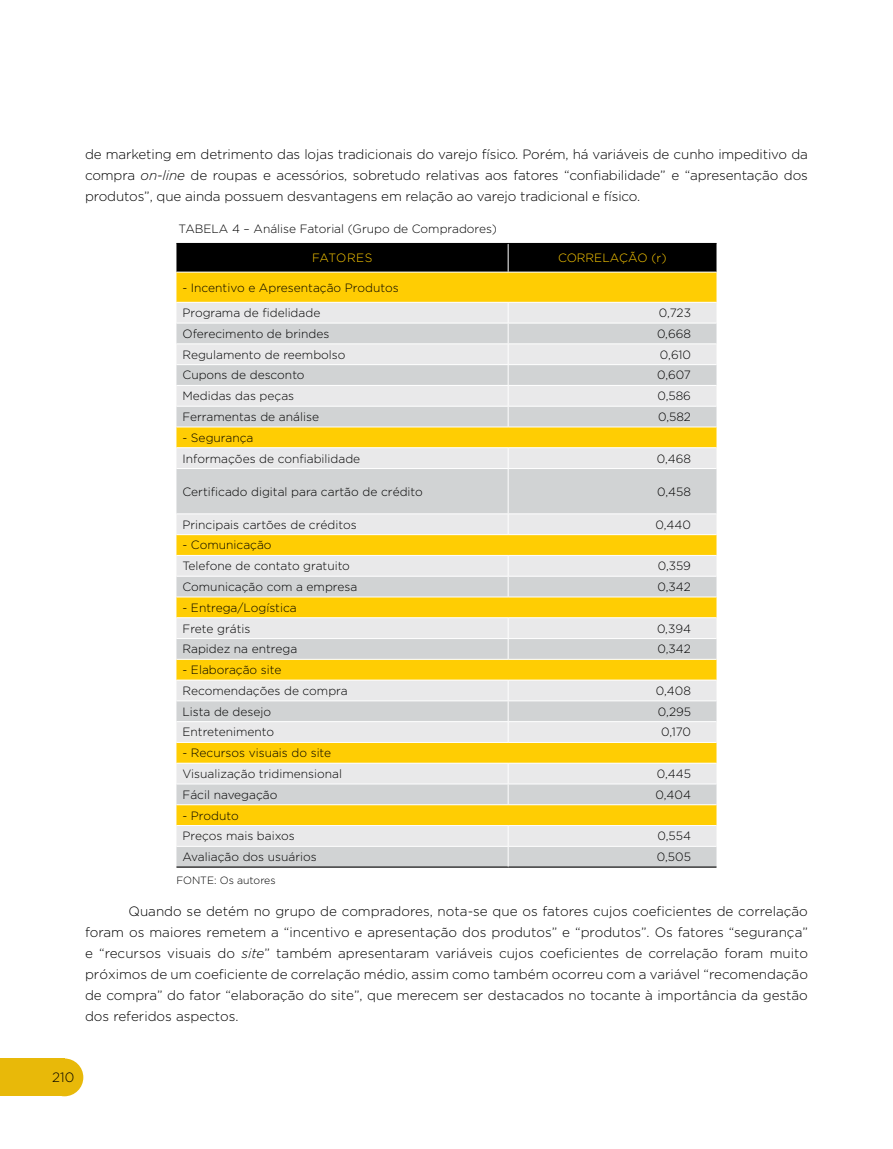
<style>
.page{position:relative;width:893px;height:1149px;background:#fff}
.page>*{position:absolute;margin:0;border:0;box-sizing:border-box;transform-origin:0 0}
.t1{font:300 13.5px/21px "Gotham";letter-spacing:-.01em;color:#000;text-align:justify}
.t2{font:300 12px/20.7px "Gotham";color:#000}
.t3{font:300 12px "Gotham";color:#ffcd03}
.t4{font:300 12px "Gotham";letter-spacing:.02em;color:#ffcd03}
.t5{font:300 10.5px "Gotham";color:#000}
.s1{font-style:italic}
</style>
<div class="page">
<div style="left:0;top:1058px;width:64px;height:37px;background:#e8b909"></div>
<div style="left:46px;top:1058px;width:37px;height:37px;background:#e8b909;border-radius:50%"></div>
<div style="left:176px;top:273px;width:540px;height:29px;background:#ffcd03"></div>
<div style="left:176px;top:303px;width:540px;height:19px;background:#e9e9ea"></div>
<svg style="left:176px;top:323px;width:540px;height:543px;background:#e5daae"></svg>
<hr style="left:176px;top:866px;width:332px;height:1px;background:#000">
<hr style="left:508px;top:866px;width:208px;height:1px;background:#000">
<div style="left:176px;top:243px;width:540px;height:29px;background:#000"></div>
<hr style="left:176px;top:343px;width:332px;height:1px;background:#fff">
<hr style="left:508px;top:343px;width:208px;height:1px;background:#fff">
<hr style="left:176px;top:364px;width:332px;height:1px;background:#fff">
<hr style="left:508px;top:364px;width:208px;height:1px;background:#fff">
<hr style="left:176px;top:385px;width:332px;height:1px;background:#fff">
<hr style="left:508px;top:385px;width:208px;height:1px;background:#fff">
<hr style="left:176px;top:405px;width:332px;height:1px;background:#fff">
<hr style="left:508px;top:405px;width:208px;height:1px;background:#fff">
<svg style="left:508px;top:303px;width:1px;height:123px"></svg>
<hr style="left:176px;top:426px;width:332px;height:1px;background:#fff">
<hr style="left:508px;top:426px;width:208px;height:1px;background:#fff">
<hr style="left:176px;top:447px;width:332px;height:1px;background:#fff">
<hr style="left:508px;top:447px;width:208px;height:1px;background:#fff">
<svg style="left:508px;top:448px;width:1px;height:20px"></svg>
<hr style="left:176px;top:468px;width:332px;height:1px;background:#fff">
<hr style="left:508px;top:468px;width:208px;height:1px;background:#fff">
<hr style="left:508px;top:469px;width:1px;height:44px;background:#fff">
<hr style="left:176px;top:513px;width:332px;height:1px;background:#fff">
<hr style="left:508px;top:513px;width:208px;height:1px;background:#fff">
<svg style="left:508px;top:514px;width:1px;height:20px"></svg>
<hr style="left:176px;top:534px;width:332px;height:1px;background:#fff">
<hr style="left:508px;top:534px;width:208px;height:1px;background:#fff">
<hr style="left:176px;top:555px;width:332px;height:1px;background:#fff">
<hr style="left:508px;top:555px;width:208px;height:1px;background:#fff">
<hr style="left:176px;top:575px;width:332px;height:1px;background:#fff">
<hr style="left:508px;top:575px;width:208px;height:1px;background:#fff">
<svg style="left:508px;top:555px;width:1px;height:41px"></svg>
<hr style="left:176px;top:596px;width:332px;height:1px;background:#fff">
<hr style="left:508px;top:596px;width:208px;height:1px;background:#fff">
<hr style="left:176px;top:617px;width:332px;height:1px;background:#fff">
<hr style="left:508px;top:617px;width:208px;height:1px;background:#fff">
<hr style="left:176px;top:638px;width:332px;height:1px;background:#fff">
<hr style="left:508px;top:638px;width:208px;height:1px;background:#fff">
<svg style="left:508px;top:618px;width:1px;height:40px"></svg>
<hr style="left:176px;top:658px;width:332px;height:1px;background:#fff">
<hr style="left:508px;top:658px;width:208px;height:1px;background:#fff">
<hr style="left:176px;top:679px;width:332px;height:1px;background:#fff">
<hr style="left:508px;top:679px;width:208px;height:1px;background:#fff">
<hr style="left:176px;top:700px;width:332px;height:1px;background:#fff">
<hr style="left:508px;top:700px;width:208px;height:1px;background:#fff">
<hr style="left:176px;top:721px;width:332px;height:1px;background:#fff">
<hr style="left:508px;top:721px;width:208px;height:1px;background:#fff">
<svg style="left:508px;top:680px;width:1px;height:61px"></svg>
<hr style="left:176px;top:741px;width:332px;height:1px;background:#fff">
<hr style="left:508px;top:741px;width:208px;height:1px;background:#fff">
<hr style="left:176px;top:762px;width:332px;height:1px;background:#fff">
<hr style="left:508px;top:762px;width:208px;height:1px;background:#fff">
<hr style="left:176px;top:783px;width:332px;height:1px;background:#fff">
<hr style="left:508px;top:783px;width:208px;height:1px;background:#fff">
<svg style="left:508px;top:763px;width:1px;height:41px"></svg>
<hr style="left:176px;top:804px;width:332px;height:1px;background:#fff">
<hr style="left:508px;top:804px;width:208px;height:1px;background:#fff">
<hr style="left:176px;top:824px;width:332px;height:1px;background:#fff">
<hr style="left:508px;top:824px;width:208px;height:1px;background:#fff">
<hr style="left:176px;top:845px;width:332px;height:1px;background:#fff">
<hr style="left:508px;top:845px;width:208px;height:1px;background:#fff">
<svg style="left:508px;top:825px;width:1px;height:41px"></svg>
<p class="t1" style="left:85px;top:144px;width:724px">de marketing em detrimento das lojas tradicionais do varejo físico. Porém, há variáveis de cunho impeditivo da compra <span class="s1">on-line</span> de roupas e acessórios, sobretudo relativas aos fatores “confiabilidade” e “apresentação dos produtos”, que ainda possuem desvantagens em relação ao varejo tradicional e físico.</p>
<p class="t2" style="left:179px;top:218px;width:320px">TABELA 4 – Análise Fatorial (Grupo de Compradores)</p>
<p class="t4" style="left:312px;top:251px;width:62px">FATORES</p>
<p class="t3" style="left:558px;top:251px;width:110px">CORRELAÇÃO (r)</p>
<p class="t2" style="left:182px;top:274px;width:218px;line-height:25.5px">- Incentivo e Apresentação Produtos<br>Programa de fidelidade</p>
<p class="t2" style="left:659px;top:302px;width:34px">0,723</p>
<p class="t2" style="left:182px;top:323px;width:148px">Oferecimento de brindes</p>
<p class="t2" style="left:657px;top:323px;width:36px">0,668</p>
<p class="t2" style="left:182px;top:344px;width:165px">Regulamento de reembolso</p>
<p class="t2" style="left:660px;top:344px;width:33px">0,610</p>
<p class="t2" style="left:182px;top:364px;width:124px">Cupons de desconto</p>
<p class="t2" style="left:657px;top:364px;width:35px">0,607</p>
<p class="t2" style="left:182px;top:385px;width:113px">Medidas das peças</p>
<p class="t2" style="left:657px;top:385px;width:35px">0,586</p>
<p class="t2" style="left:182px;top:406px;width:138px">Ferramentas de análise</p>
<p class="t2" style="left:658px;top:406px;width:34px">0,582</p>
<p class="t2" style="left:182px;top:427px;width:179px">- Segurança<br>Informações de confiabilidade</p>
<p class="t2" style="left:657px;top:447px;width:36px">0,468</p>
<p class="t2" style="left:182px;top:480px;width:242px">Certificado digital para cartão de crédito</p>
<p class="t2" style="left:657px;top:480px;width:35px">0,458</p>
<p class="t2" style="left:182px;top:513px;width:176px">Principais cartões de créditos</p>
<p class="t2" style="left:655px;top:513px;width:37px">0,440</p>
<p class="t2" style="left:182px;top:534px;width:169px">- Comunicação<br>Telefone de contato gratuito</p>
<p class="t2" style="left:658px;top:555px;width:35px">0,359</p>
<p class="t2" style="left:182px;top:576px;width:176px">Comunicação com a empresa</p>
<p class="t2" style="left:658px;top:576px;width:35px">0,342</p>
<p class="t2" style="left:182px;top:597px;width:116px">- Entrega/Logística<br>Frete grátis</p>
<p class="t2" style="left:657px;top:617px;width:35px">0,394</p>
<p class="t2" style="left:182px;top:638px;width:116px">Rapidez na entrega</p>
<p class="t2" style="left:658px;top:638px;width:35px">0,342</p>
<p class="t2" style="left:182px;top:659px;width:167px">- Elaboração site<br>Recomendações de compra</p>
<p class="t2" style="left:656px;top:680px;width:37px">0,408</p>
<p class="t2" style="left:182px;top:700px;width:90px">Lista de desejo</p>
<p class="t2" style="left:658px;top:700px;width:35px">0,295</p>
<p class="t2" style="left:182px;top:721px;width:93px">Entretenimento</p>
<p class="t2" style="left:661px;top:721px;width:31px">0,170</p>
<p class="t2" style="left:182px;top:742px;width:161px">- Recursos visuais do site<br>Visualização tridimensional</p>
<p class="t2" style="left:657px;top:763px;width:36px">0,445</p>
<p class="t2" style="left:182px;top:783px;width:97px">Fácil navegação</p>
<p class="t2" style="left:655px;top:783px;width:37px">0,404</p>
<p class="t2" style="left:182px;top:804px;width:114px">- Produto<br>Preços mais baixos</p>
<p class="t2" style="left:657px;top:825px;width:35px">0,554</p>
<p class="t2" style="left:182px;top:846px;width:136px">Avaliação dos usuários</p>
<p class="t2" style="left:657px;top:846px;width:36px">0,505</p>
<p class="t5" style="left:176px;top:874px;width:101px">FONTE: Os autores</p>
<p class="t1" style="left:85px;top:900px;width:724px;text-indent:43px">Quando se detém no grupo de compradores, nota-se que os fatores cujos coeficientes de correlação foram os maiores remetem a “incentivo e apresentação dos produtos” e “produtos”. Os fatores “segurança” e “recursos visuais do <span class="s1">site</span>” também apresentaram variáveis cujos coeficientes de correlação foram muito próximos de um coeficiente de correlação médio, assim como também ocorreu com a variável “recomendação de compra” do fator “elaboração do site”, que merecem ser destacados no tocante à importância da gestão dos referidos aspectos.</p>
<p class="t1" style="left:52px;top:1066px;width:24px">210</p>
</div>
